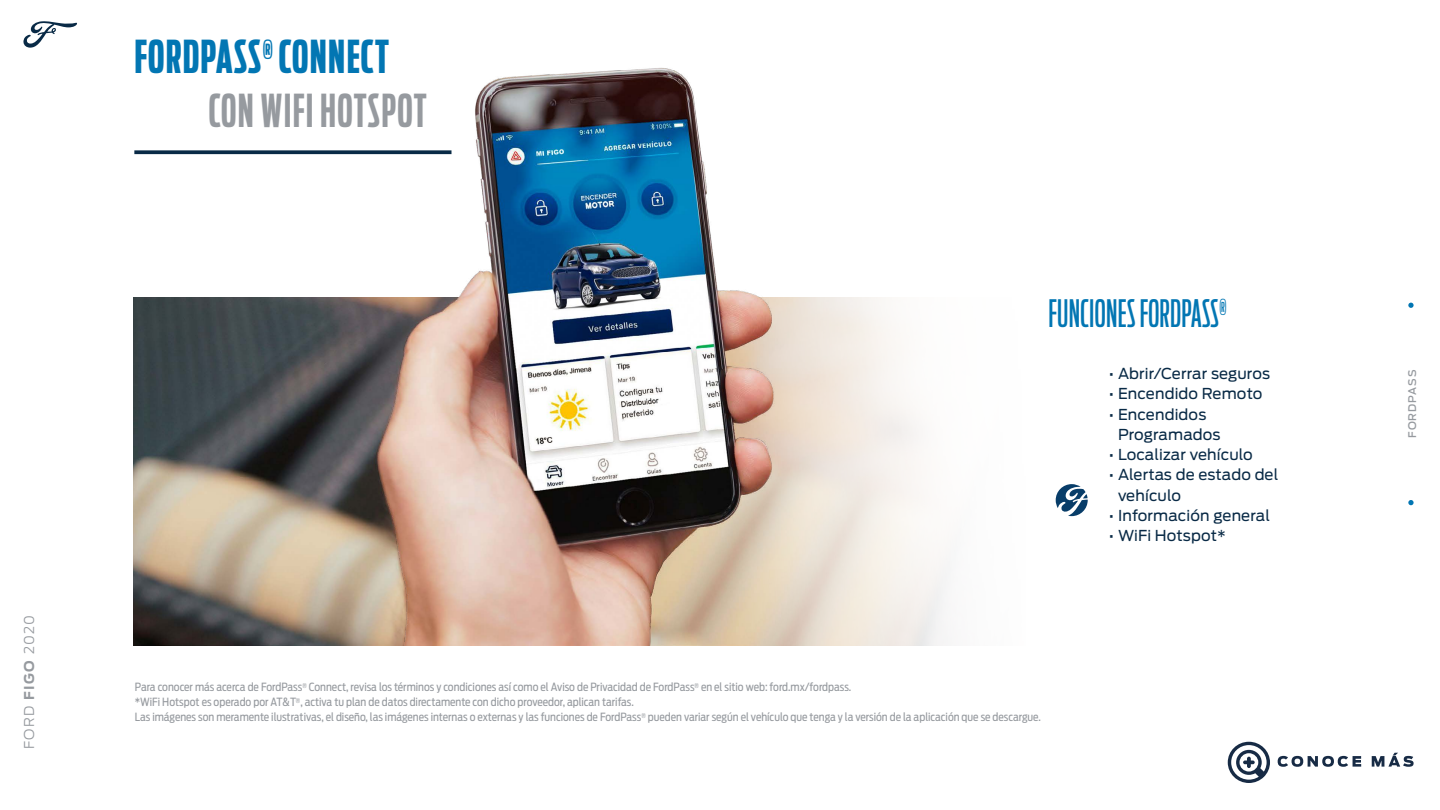
<style>
.page{position:relative;width:1440px;height:810px;background:#fff}
.page>*{position:absolute;margin:0;border:0;box-sizing:border-box;transform-origin:0 0}
.t1{font:700 45px/54px "Ford Antenna Comp";letter-spacing:.03em;color:#0276b3}
.t2{font:37.5px "Ford Antenna Comp";letter-spacing:.01em;color:#0276b3}
.t3{font:15px/20.2px "Ford Antenna";letter-spacing:.01em;color:#092a46}
.t4{font:300 13.5px "Ford Antenna";letter-spacing:.1em;color:#969a9f}
.t5{font:11.25px/15px "Ford Antenna Cond";color:#969a9f}
.t6{font:500 10.5px "Ford Antenna";letter-spacing:.09em;color:#969a9f}
.s1{font-weight:700}
.s2{font-weight:600;color:#969a9f}
</style>
<div class="page">
<svg style="left:1056px;top:484px;width:32px;height:32px"></svg>
<img style="left:134px;top:68px;width:813px;height:577px">
<svg style="left:1408px;top:303px;width:6px;height:5px"></svg>
<svg style="left:1408px;top:500px;width:6px;height:5px"></svg>
<svg style="left:23px;top:21px;width:54px;height:27px"></svg>
<svg style="left:1278px;top:756px;width:83px;height:11px"></svg>
<svg style="left:1372px;top:753px;width:42px;height:14px"></svg>
<svg style="left:1228px;top:742px;width:42px;height:41px"></svg>
<p class="t4" style="left:18px;top:749px;width:136px;rotate:-90deg">FORD <span class="s1">FIGO</span> 2020</p>
<h1 class="t1" style="left:209px;top:25px;width:220px;text-indent:-74px">FORDPASS<sup>®</sup> CONNECT<br><span class="s2">CON WIFI HOTSPOT</span></h1>
<h2 class="t2" style="left:1048px;top:282px;width:180px">FUNCIONES FORDPASS<sup>®</sup></h2>
<h3 class="t3" style="left:1109px;top:362px;width:163px">• Abrir/Cerrar seguros</h3>
<h3 class="t3" style="left:1109px;top:382px;width:155px">• Encendido Remoto</h3>
<h3 class="t3" style="left:1118px;top:402px;width:104px;text-indent:-9px">• Encendidos<br>Programados</h3>
<h3 class="t3" style="left:1109px;top:443px;width:145px">• Localizar vehículo</h3>
<h3 class="t3" style="left:1118px;top:463px;width:162px;text-indent:-9px">• Alertas de estado del vehículo</h3>
<h3 class="t3" style="left:1109px;top:504px;width:163px">• Información general</h3>
<h3 class="t3" style="left:1109px;top:524px;width:119px">• WiFi Hotspot*</h3>
<p class="t5" style="left:135px;top:678px;width:908px">Para conocer más acerca de FordPass<sup>®</sup> Connect, revisa los términos y condiciones así como el Aviso de Privacidad de FordPass<sup>®</sup> en el sitio web: ford.mx/fordpass.<br>*WiFi Hotspot es operado por AT&amp;T<sup>®</sup>, activa tu plan de datos directamente con dicho proveedor, aplican tarifas.<br>Las imágenes son meramente ilustrativas, el diseño, las imágenes internas o externas y las funciones de FordPass<sup>®</sup> pueden variar según el vehículo que tenga y la versión de la aplicación que se descargue.</p>
<p class="t6" style="left:1403px;top:438px;width:70px;rotate:-90deg">FORDPASS</p>
<p class="t6" style="left:1403px;top:438px;width:69px;rotate:-90deg">CATÁLOGO</p>
</div>
